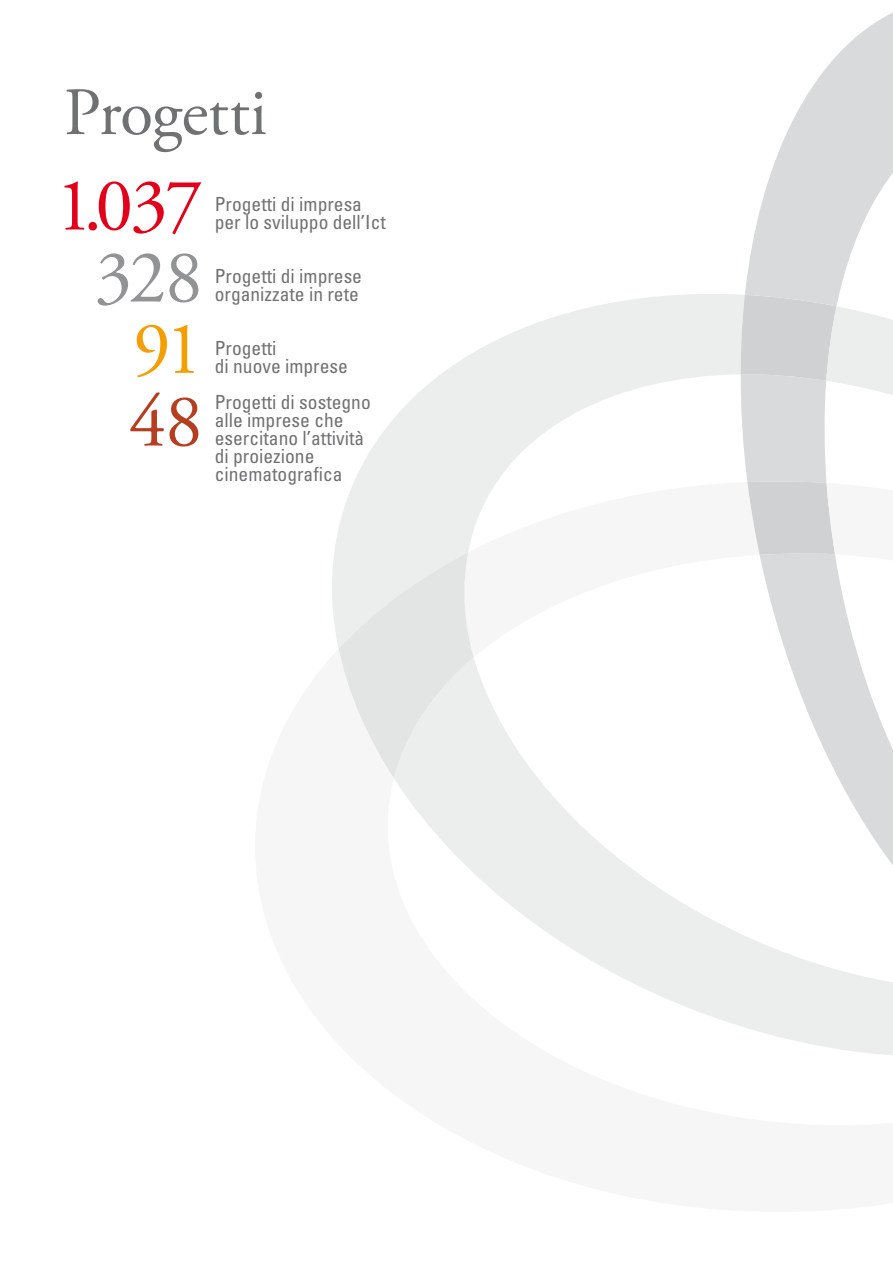
<style>
.page{position:relative;width:893px;height:1263px;background:#fff}
.page>*{position:absolute;margin:0;border:0;box-sizing:border-box;transform-origin:0 0}
.t1{font:75px "Adobe Garamond Pro";color:#e2001a}
.t2{font:75px "Adobe Garamond Pro";color:#929395}
.t3{font:75px "Adobe Garamond Pro";color:#f49e00}
.t4{font:75px "Adobe Garamond Pro";color:#b43e1f}
.t5{font:67.5px "Adobe Garamond Pro";letter-spacing:-.01em;color:#707172}
.t6{font:condensed 19.5px/18px "Univers";color:#707172}
</style>
<div class="page">
<svg style="left:332px;top:294px;width:409px;height:350px"></svg>
<svg style="left:338px;top:552px;width:136px;height:97px"></svg>
<svg style="left:745px;top:13px;width:147px;height:636px"></svg>
<svg style="left:339px;top:649px;width:553px;height:406px"></svg>
<h2 class="t5" style="left:64px;top:72px;width:205px">Progetti</h2>
<h1 class="t1" style="left:56px;top:161px;width:149px">1.037</h1>
<h1 class="t2" style="left:95px;top:233px;width:109px">328</h1>
<h1 class="t3" style="left:133px;top:304px;width:71px">91</h1>
<h1 class="t4" style="left:129px;top:377px;width:75px">48</h1>
<p class="t6" style="left:215px;top:195px;width:173px">Progetti di impresa per lo sviluppo dell’Ict</p>
<p class="t6" style="left:215px;top:267px;width:149px">Progetti di imprese organizzate in rete</p>
<p class="t6" style="left:215px;top:339px;width:135px">Progetti<br>di nuove imprese</p>
<p class="t6" style="left:215px;top:393px;width:157px">Progetti di sostegno alle imprese che esercitano l’attività di proiezione cinematografica</p>
</div>
